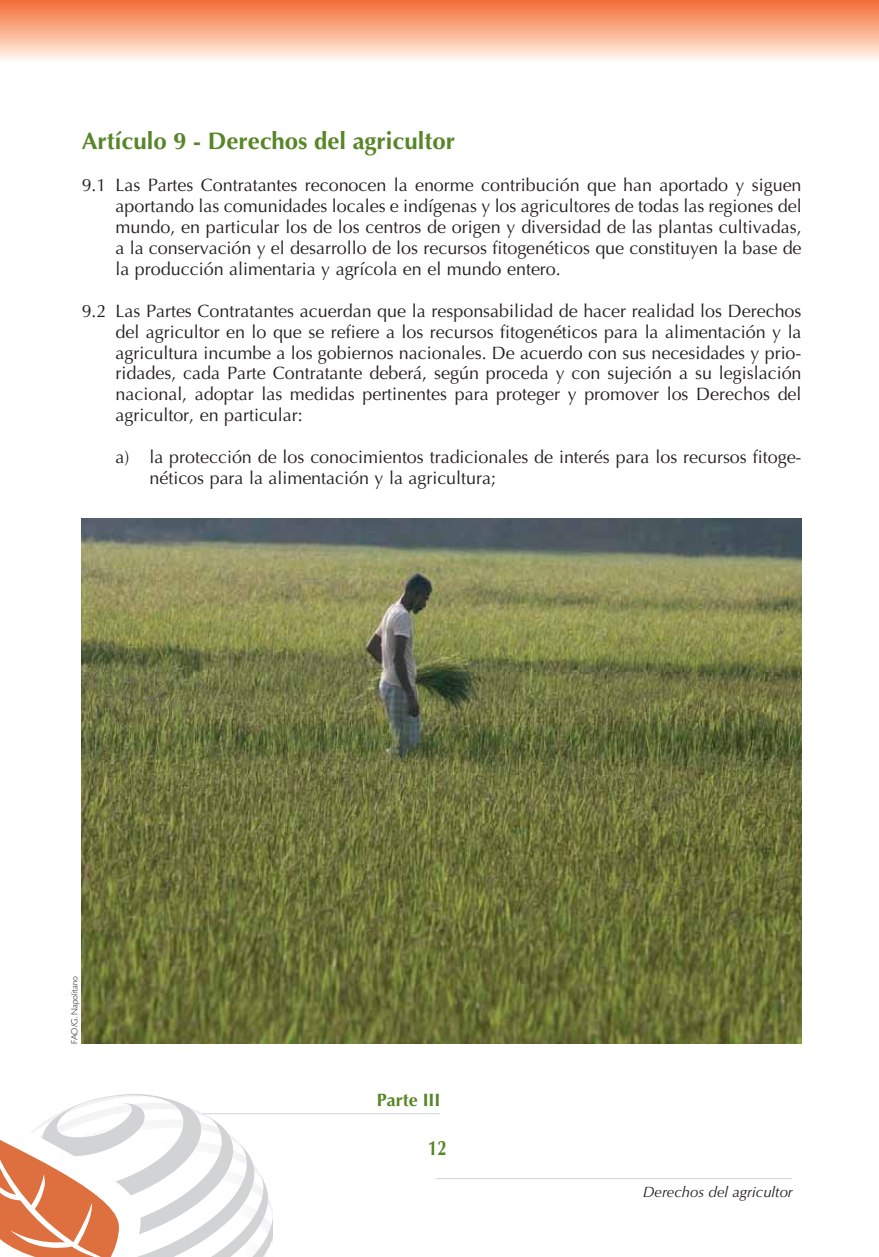
<style>
.page{position:relative;width:879px;height:1257px;background:#fff}
.page>*{position:absolute;margin:0;border:0;box-sizing:border-box;transform-origin:0 0}
.t1{font:700 23.85px "Optima";color:#588527}
.t2{font:700 20.85px "Optima";color:#588527;scale:.8 1}
.t3{font:17.85px/20.9px "Optima";color:#231f20;text-align:justify}
.t4{font:700 17.85px "Optima";color:#588527}
.t5{font:italic 15px "Optima";color:#231f20}
.t6{font:300 9px "Gill Sans";color:#231f20}
</style>
<div class="page">
<svg style="left:0;top:1094px;width:272px;height:163px"></svg>
<hr style="left:203px;top:1113px;width:237px;height:1px;background:#d1d3d4">
<hr style="left:436px;top:1178px;width:356px;height:1px;background:#d1d3d4">
<div style="left:0;top:0;width:879px;height:61px;background:linear-gradient(to bottom,#f36b32,#fff7ed)"></div>
<img style="left:82px;top:519px;width:719px;height:525px">
<h1 class="t1" style="left:82px;top:131px;width:375px">Artículo 9 - Derechos del agricultor</h1>
<p class="t3" style="left:115px;top:176px;width:687px;text-indent:-34px">9.1 Las Partes Contratantes reconocen la enorme contribución que han aportado y siguen aportando las comunidades locales e indígenas y los agricultores de todas las regiones del mundo, en particular los de los centros de origen y diversidad de las plantas cultivadas, a la conservación y el desarrollo de los recursos fitogenéticos que constituyen la base de la producción alimentaria y agrícola en el mundo entero.</p>
<p class="t3" style="left:115px;top:302px;width:687px;text-indent:-34px">9.2 Las Partes Contratantes acuerdan que la responsabilidad de hacer realidad los Derechos del agricultor en lo que se refiere a los recursos fitogenéticos para la alimentación y la agricultura incumbe a los gobiernos nacionales. De acuerdo con sus necesidades y prio&shy;ridades, cada Parte Contratante deberá, según proceda y con sujeción a su legislación nacional, adoptar las medidas pertinentes para proteger y promover los Derechos del agricultor, en particular:</p>
<p class="t3" style="left:149px;top:448px;width:653px;text-indent:-34px">a) la protección de los conocimientos tradicionales de interés para los recursos fitoge&shy;néticos para la alimentación y la agricultura;</p>
<p class="t6" style="left:71px;top:1044px;width:70px;rotate:-90deg">FAO/G. Napolitano</p>
<p class="t4" style="left:377px;top:1093px;width:65px">Parte III</p>
<p class="t2" style="left:428px;top:1139px;width:25px">12</p>
<p class="t5" style="left:643px;top:1185px;width:151px">Derechos del agricultor</p>
</div>
